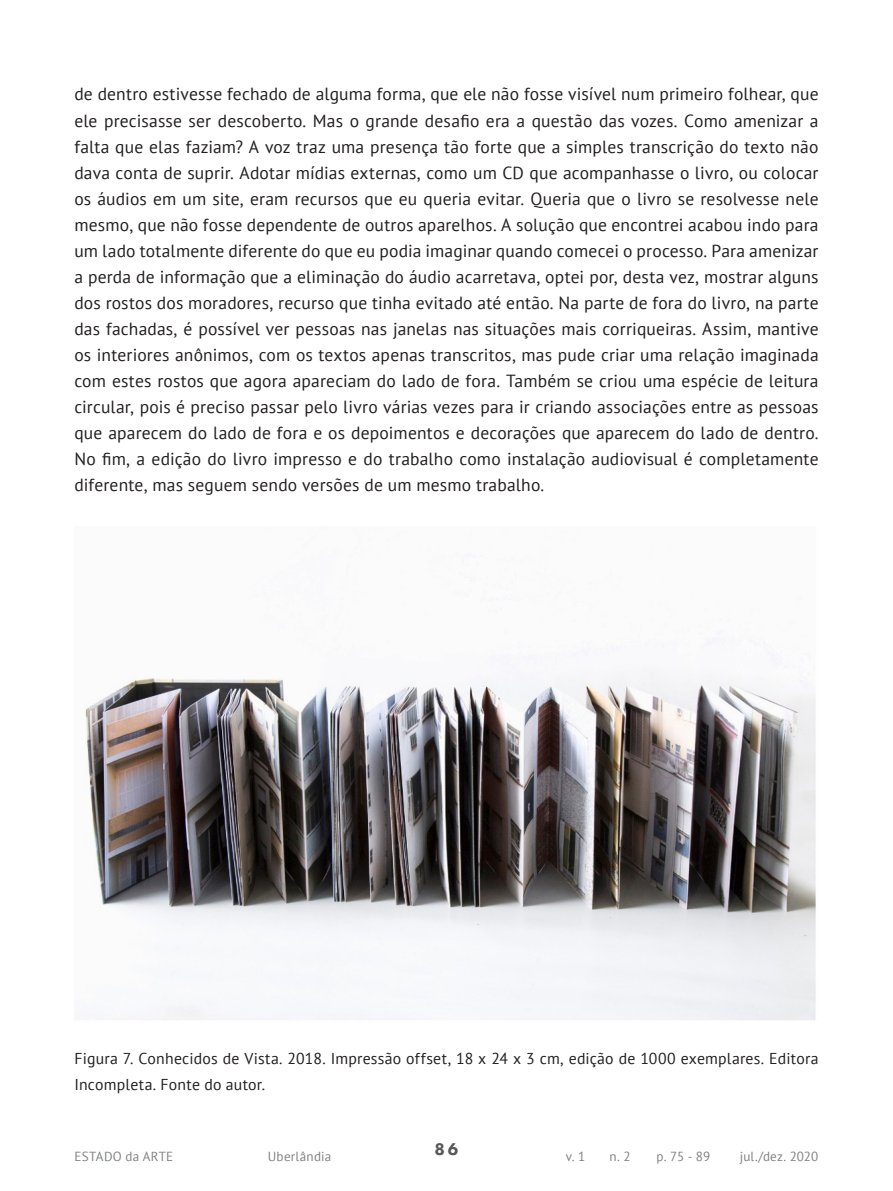
<style>
.page{position:relative;width:893px;height:1191px;background:#fff}
.page>*{position:absolute;margin:0;border:0;box-sizing:border-box;transform-origin:0 0}
.Artigo_-_TEXTO{font:17.5px/26.1px "PT Sans";letter-spacing:.01em;color:#231f20;text-align:justify}
.t1{font:800 17.5px "Futura PT";color:#57585a}
.Artigo_-_Legenda_Fig{font:15.75px/26.1px "PT Sans";letter-spacing:.015em;color:#231f20}
.t2{font:13.12px "PT Sans";letter-spacing:.015em;color:#808285}
</style>
<div class="page">
<img style="left:85px;top:638px;width:731px;height:382px">
<p class="Artigo_-_TEXTO" style="left:74px;top:81px;width:746px">de dentro estivesse fechado de alguma forma, que ele não fosse visível num primeiro folhear, que ele precisasse ser descoberto. Mas o grande desafio era a questão das vozes. Como amenizar a falta que elas faziam? A voz traz uma presença tão forte que a simples transcrição do texto não dava conta de suprir. Adotar mídias externas, como um CD que acompanhasse o livro, ou colocar os áudios em um site, eram recursos que eu queria evitar. Queria que o livro se resolvesse nele mesmo, que não fosse dependente de outros aparelhos. A solução que encontrei acabou indo para um lado totalmente diferente do que eu podia imaginar quando comecei o processo. Para amenizar a perda de informação que a eliminação do áudio acarretava, optei por, desta vez, mostrar alguns dos rostos dos moradores, recurso que tinha evitado até então. Na parte de fora do livro, na parte das fachadas, é possível ver pessoas nas janelas nas situações mais corriqueiras. Assim, mantive os interiores anônimos, com os textos apenas transcritos, mas pude criar uma relação imaginada com estes rostos que agora apareciam do lado de fora. Também se criou uma espécie de leitura circular, pois é preciso passar pelo livro várias vezes para ir criando associações entre as pessoas que aparecem do lado de fora e os depoimentos e decorações que aparecem do lado de dentro.<br>No fim, a edição do livro impresso e do trabalho como instalação audiovisual é completamente diferente, mas seguem sendo versões de um mesmo trabalho.</p>
<p class="Artigo_-_Legenda_Fig" style="left:74px;top:1045px;width:746px">Figura 7. Conhecidos de Vista. 2018. Impressão offset, 18 x 24 x 3 cm, edição de 1000 exemplares. Editora<br>Incompleta. Fonte do autor.</p>
<p class="t1" style="left:435px;top:1138px;width:25px">86</p>
<p class="t2" style="left:74px;top:1148px;width:100px">ESTADO da ARTE</p>
<p class="t2" style="left:268px;top:1148px;width:65px">Uberlândia</p>
<p class="t2" style="left:566px;top:1148px;width:21px">v. 1</p>
<p class="t2" style="left:610px;top:1148px;width:23px">n. 2</p>
<p class="t2" style="left:656px;top:1148px;width:55px">p. 75 - 89</p>
<p class="t2" style="left:740px;top:1148px;width:80px">jul./dez. 2020</p>
</div>
